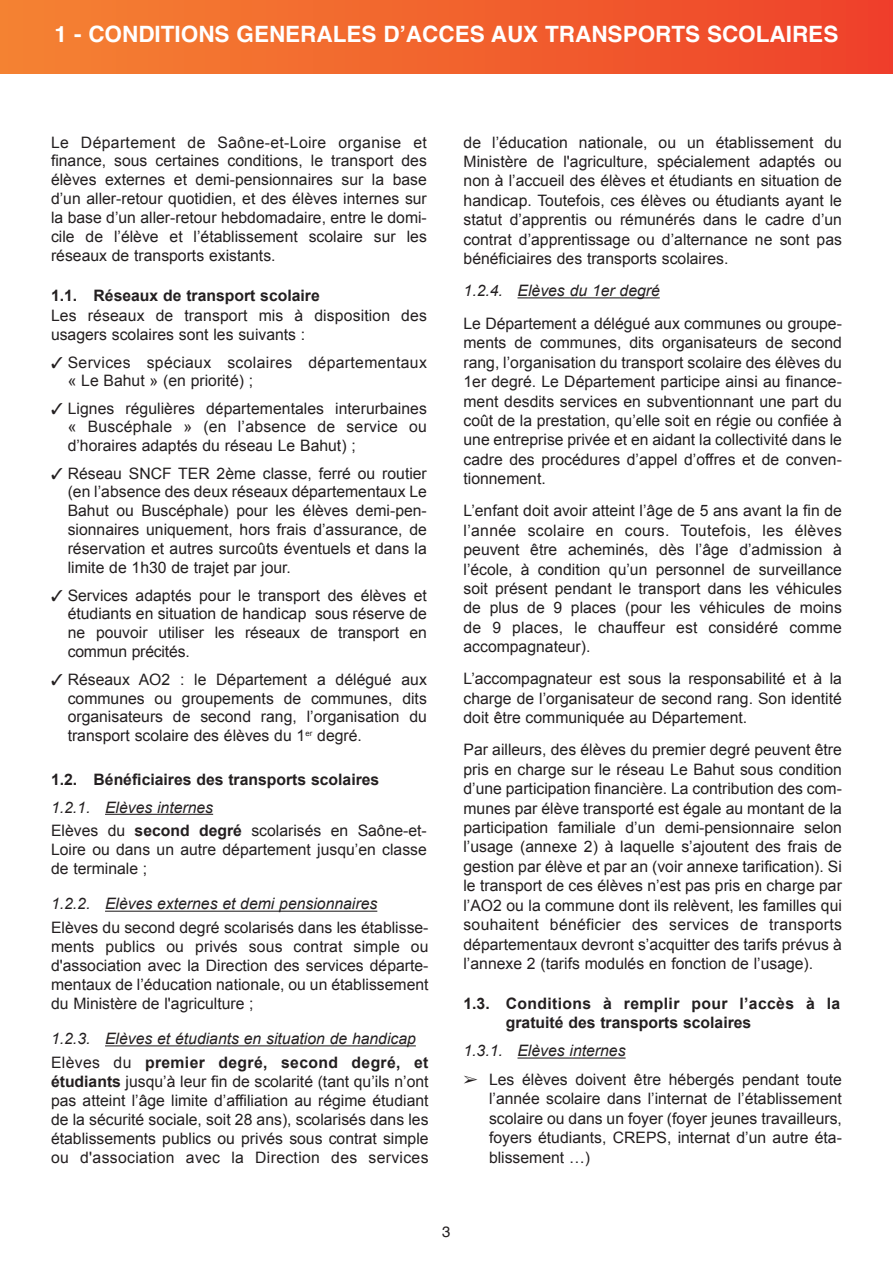
<style>
.page{position:relative;width:893px;height:1263px;background:#fff}
.page>*{position:absolute;margin:0;border:0;box-sizing:border-box;transform-origin:0 0}
.t1{font:700 22.5px/24px "Helvetica";color:#fff}
.t2{font:15.75px/19.4px "Arial";color:#231f20;text-align:justify}
.t3{font:italic 15.75px/23.9px "Arial";color:#231f20}
.t4{font:700 15.75px/19.4px "Arial";color:#231f20}
.t5{font:15.75px/18.5px "Arial";letter-spacing:.02em;color:#231f20}
.t6{font:15px "Helvetica";color:#231f20}
.s1{font-style:italic}
.s2{font-weight:700}
.s3{font-style:normal}
.s4{font-weight:700;font-style:normal}
</style>
<div class="page">
<div style="left:0;top:0;width:893px;height:74px;background:linear-gradient(to right,#f48432,#ef412a)"></div>
<hr style="left:105px;top:814px;width:108px;height:1px;background:#231f20">
<hr style="left:105px;top:911px;width:272px;height:1px;background:#231f20">
<hr style="left:105px;top:1045px;width:311px;height:1px;background:#231f20">
<hr style="left:517px;top:297px;width:143px;height:1px;background:#231f20">
<hr style="left:517px;top:1057px;width:109px;height:1px;background:#231f20">
<h1 class="t1" style="left:316px;top:12px;width:491px;text-indent:-229px">1- TRANSPORT SCOLAIRE DES ÉLÈVES DEMI-PENSIONNAIRES<br>DES COLLÈGES ET LYCÉES</h1>
<h1 class="t1" style="left:55px;top:24px;width:785px">1 - CONDITIONS GENERALES D’ACCES AUX TRANSPORTS SCOLAIRES</h1>
<p class="t2" style="left:51px;top:133px;width:377px;line-height:18.9px">Le Département de Saône-et-Loire organise et finance, sous certaines conditions, le transport des élèves externes et demi-pensionnaires sur la base d’un aller-retour quotidien, et des élèves internes sur la base d’un aller-retour hebdomadaire, entre le domi&shy;cile de l’élève et l’établissement scolaire sur les réseaux de transports existants.</p>
<p class="t4" style="left:51px;top:286px;width:270px">1.1. Réseaux de transport scolaire</p>
<p class="t2" style="left:51px;top:306px;width:377px;line-height:18.9px">Les réseaux de transport mis à disposition des usagers scolaires sont les suivants :</p>
<p class="t5" style="left:68px;top:353px;width:361px;text-indent:-17px">✓ Services spéciaux scolaires départementaux « Le Bahut » (en priorité) ;</p>
<p class="t2" style="left:68px;top:399px;width:361px;line-height:18.6px;text-indent:-17px">✓ Lignes régulières départementales interurbaines « Buscéphale » (en l’absence de service ou d’horaires adaptés du réseau Le Bahut) ;</p>
<p class="t2" style="left:68px;top:464px;width:361px;line-height:18.8px;text-indent:-17px">✓ Réseau SNCF TER 2ème classe, ferré ou routier (en l’absence des deux réseaux départementaux Le Bahut ou Buscéphale) pour les élèves demi-pen&shy;sionnaires uniquement, hors frais d’assurance, de réservation et autres surcoûts éventuels et dans la limite de 1h30 de trajet par jour.</p>
<p class="t2" style="left:68px;top:586px;width:361px;line-height:18.8px;text-indent:-17px">✓ Services adaptés pour le transport des élèves et étudiants en situation de handicap sous réserve de ne pouvoir utiliser les réseaux de transport en commun précités.</p>
<p class="t2" style="left:68px;top:670px;width:361px;line-height:18.8px;text-indent:-17px">✓ Réseaux AO2 : le Département a délégué aux communes ou groupements de communes, dits organisateurs de second rang, l’organisation du transport scolaire des élèves du 1<sup>er</sup> degré.</p>
<p class="t4" style="left:51px;top:770px;width:330px">1.2. Bénéficiaires des transports scolaires</p>
<p class="t2" style="left:51px;top:795px;width:377px;line-height:23.9px"><span class="s1">1.2.1. Elèves internes<br></span>Elèves du <span class="s2">second degré</span> scolarisés en Saône-et-</p>
<p class="t2" style="left:51px;top:840px;width:377px;line-height:18.9px">Loire ou dans un autre département jusqu’en classe de terminale ;</p>
<p class="t3" style="left:51px;top:892px;width:328px">1.2.2. Elèves externes et demi pensionnaires</p>
<p class="t2" style="left:51px;top:918px;width:379px;line-height:18.9px">Elèves du second degré scolarisés dans les établisse&shy;ments publics ou privés sous contrat simple ou d'association avec la Direction des services départe&shy;mentaux de l’éducation nationale, ou un établissement du Ministère de l'agriculture ;</p>
<p class="t3" style="left:51px;top:1027px;width:379px">1.2.3. Elèves et étudiants en situation de handicap<br><span class="s3">Elèves du</span> <span class="s4">premier degré, second degré, et</span></p>
<p class="t2" style="left:51px;top:1072px;width:379px;line-height:18.9px"><span class="s2">étudiants</span> jusqu’à leur fin de scolarité (tant qu’ils n’ont pas atteint l’âge limite d’affiliation au régime étudiant de la sécurité sociale, soit 28 ans), scolarisés dans les établissements publics ou privés sous contrat simple ou d'association avec la Direction des services</p>
<p class="t2" style="left:464px;top:132px;width:380px">de l’éducation nationale, ou un établissement du Ministère de l'agriculture, spécialement adaptés ou non à l’accueil des élèves et étudiants en situation de handicap. Toutefois, ces élèves ou étudiants ayant le statut d’apprentis ou rémunérés dans le cadre d’un contrat d’apprentissage ou d’alternance ne sont pas bénéficiaires des transports scolaires.</p>
<p class="t3" style="left:464px;top:279px;width:198px">1.2.4. Elèves du 1er degré</p>
<p class="t2" style="left:463px;top:314px;width:380px">Le Département a délégué aux communes ou groupe&shy;ments de communes, dits organisateurs de second rang, l’organisation du transport scolaire des élèves du 1er degré. Le Département participe ainsi au finance&shy;ment desdits services en subventionnant une part du coût de la prestation, qu’elle soit en régie ou confiée à une entreprise privée et en aidant la collectivité dans le cadre des procédures d’appel d’offres et de conven&shy;tionnement.</p>
<p class="t2" style="left:463px;top:501px;width:380px">L’enfant doit avoir atteint l’âge de 5 ans avant la fin de l’année scolaire en cours. Toutefois, les élèves peuvent être acheminés, dès l’âge d’admission à l’école, à condition qu’un personnel de surveillance soit présent pendant le transport dans les véhicules de plus de 9 places (pour les véhicules de moins de 9 places, le chauffeur est considéré comme accompagnateur).</p>
<p class="t2" style="left:463px;top:669px;width:380px">L’accompagnateur est sous la responsabilité et à la charge de l’organisateur de second rang. Son identité doit être communiquée au Département.</p>
<p class="t2" style="left:463px;top:740px;width:380px">Par ailleurs, des élèves du premier degré peuvent être pris en charge sur le réseau Le Bahut sous condition d’une participation financière. La contribution des com&shy;munes par élève transporté est égale au montant de la participation familiale d’un demi-pensionnaire selon l’usage (annexe 2) à laquelle s’ajoutent des frais de gestion par élève et par an (voir annexe tarification). Si le transport de ces élèves n’est pas pris en charge par l’AO2 ou la commune dont ils relèvent, les familles qui souhaitent bénéficier des services de transports départementaux devront s’acquitter des tarifs prévus à l’annexe 2 (tarifs modulés en fonction de l’usage).</p>
<p class="t4" style="left:506px;top:994px;width:336px;text-indent:-42px">1.3. Conditions à remplir pour l’accès à la gratuité des transports scolaires</p>
<p class="t3" style="left:463px;top:1039px;width:164px">1.3.1. Elèves internes</p>
<p class="t2" style="left:489px;top:1070px;width:354px;text-indent:-25px">➢ Les élèves doivent être hébergés pendant toute l’année scolaire dans l’internat de l’établissement scolaire ou dans un foyer (foyer jeunes travailleurs, foyers étudiants, CREPS, internat d’un autre éta&shy;blissement …)</p>
<p class="t6" style="left:442px;top:1226px;width:10px">3</p>
</div>
